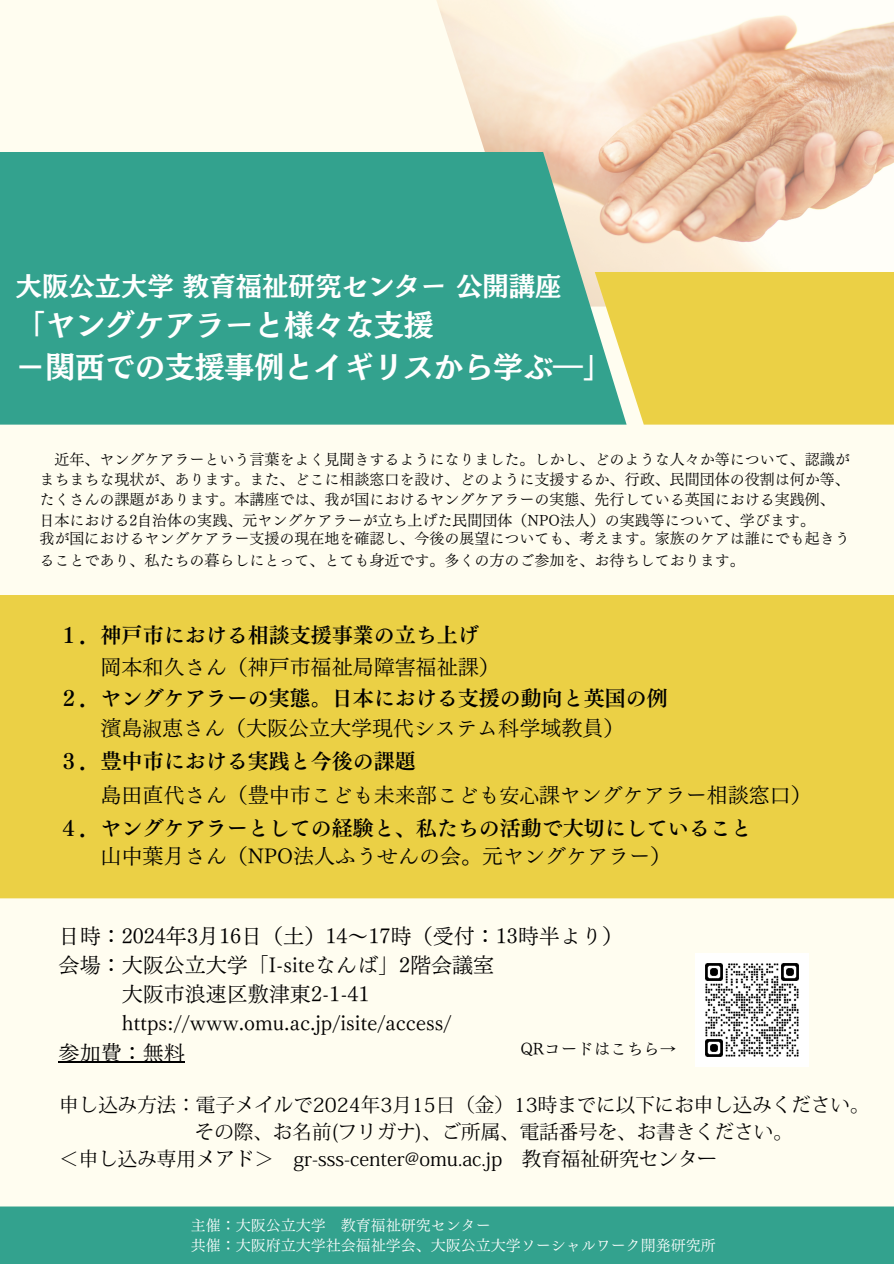
<style>
.page{position:relative;width:894px;height:1264px;background:#fff}
.page>*{position:absolute;margin:0;border:0;box-sizing:border-box;transform-origin:0 0}
.t1{font:29.85px/41.4px "Canva Mode Min B Std B";color:#fff}
.t2{font:26.4px "Canva Mode Min B Std B";color:#fff}
.t3{font:21px "Canva Tsuku Min Pr 6 N R";color:#000}
.t4{font:21px "Canva Tsuku Min Pr 6 N B";color:#000}
.t5{font:19.5px "Koz Min Pr 6 N";color:#000}
.t6{font:16.5px "Canva Tsuku Min Pr 6 N R";color:#000}
.t7{font:15px/20.2px "Canva Tsuku Min Pr 6 N R";color:#000}
.t8{font:15px "Canva Tsuku Min Pr 6 N R";color:#fff}
.s1{font-family:"Koz Min Pr 6 N"}
.s2{font-family:"Koz Min Pr 6 N";font-size:19.5px}
</style>
<div class="page">
<div style="left:0;top:0;width:893px;height:1263px;background:#fffdf0"></div>
<img style="left:695px;top:953px;width:113px;height:113px">
<img style="left:436px;top:0;width:457px;height:272px">
<div style="left:0;top:152px;width:626px;height:272px;background:#33a28e"></div>
<div style="left:0;top:1206px;width:893px;height:57px;background:#33a28e"></div>
<svg style="left:594px;top:272px;width:299px;height:152px;background:#e4d04f"></svg>
<div style="left:0;top:595px;width:893px;height:303px;background:#ebd045"></div>
<hr style="left:59px;top:1061px;width:126px;height:1px;background:#000">
<h1 class="t2" style="left:16px;top:273px;width:547px">大阪公立大学教育福祉研究センター公開講座</h1>
<h1 class="t1" style="left:16px;top:304px;width:598px">「ヤングケアラーと様々な支援<br>－関西での支援事例とイギリスから学ぶ―」</h1>
<h3 class="t7" style="left:39px;top:449px;width:811px;text-indent:15px">近年、ヤングケアラーという⾔葉をよく⾒聞きするようになりました。しかし、どのような⼈々か等について、認識がまちまちな現状が、あります。また、どこに相談窓⼝を設け、どのように⽀援するか、⾏政、⺠間団体の役割は何か等、たくさんの課題があります。本講座では、我が国におけるヤングケアラーの実態、先⾏している英国における実践例、⽇本における2⾃治体の実践、元ヤングケアラーが⽴ち上げた⺠間団体（NPO法⼈）の実践等について、学びます。</h3>
<h3 class="t7" style="left:39px;top:527px;width:811px;line-height:21.9px">我が国<span class="s1">に</span>おけるヤングケアラー⽀援の現在地を確認し、今後の展望についても、考えます。家族のケアは誰にでも起きうることであり、私たちの暮らしにとって、とても⾝近です。多くの⽅のご参加を、お待ちしております。</h3>
<h4 class="t4" style="left:59px;top:624px;width:421px">１．神⼾市における相談⽀援事業の⽴ち上げ</h4>
<h4 class="t3" style="left:101px;top:656px;width:400px">岡本和久さん（神⼾市福祉局障害福祉課）</h4>
<h4 class="t4" style="left:59px;top:687px;width:610px">２．ヤングケアラーの実態。⽇本における⽀援の動向と英国の例</h4>
<h4 class="t3" style="left:101px;top:717px;width:525px">濱島<span class="s2">淑</span>恵さん（⼤阪公⽴⼤学現代システム科学域教員）</h4>
<h4 class="t4" style="left:59px;top:750px;width:358px">３．豊中市における実践と今後の課題</h4>
<h4 class="t3" style="left:101px;top:784px;width:712px">島⽥直代さん（豊中市こども未来部こども<span class="s2">安心</span>課ヤングケアラー相談窓⼝）</h4>
<h4 class="t4" style="left:59px;top:817px;width:694px">４．ヤングケアラーとしての経験と、私たちの活動で⼤切にしていること</h4>
<h4 class="t3" style="left:101px;top:845px;width:572px">山中葉月さん（NPO法人ふうせんの会。元ヤングケアラー）</h4>
<h2 class="t3" style="left:59px;top:925px;width:566px">日時：2024年3月 16日（土）14～ 17時（受付：13時半より）</h2>
<h2 class="t3" style="left:59px;top:954px;width:437px">会場：大阪公立大学「I-siteなんば」2階会議室</h2>
<h2 class="t3" style="left:122px;top:983px;width:249px">大阪市浪速区敷津東2-1-41</h2>
<h2 class="t3" style="left:122px;top:1012px;width:331px">https://www.omu.ac.jp/isite/access/</h2>
<h2 class="t3" style="left:59px;top:1042px;width:128px">参加費：無料</h2>
<p class="t6" style="left:520px;top:1040px;width:157px">QRコードはこちら→</p>
<h4 class="t5" style="left:59px;top:1093px;width:811px">申し込み方法：電子メイルで2024年3月15日（金）13時までに以下にお申し込みください。</h4>
<h4 class="t5" style="left:195px;top:1120px;width:599px">その際、お名前(フリガナ)、ご所属、電話番号を、お書きください。</h4>
<h4 class="t5" style="left:59px;top:1147px;width:659px">＜申し込み専用メアド＞　gr-sss-center@omu.ac.jp　教育福祉研究センター</h4>
<p class="t8" style="left:191px;top:1217px;width:301px">主催：大阪公立大学 教育福祉研究センター</p>
<h3 class="t8" style="left:191px;top:1237px;width:526px">共催：大阪府立大学社会福祉学会、大阪公立大学ソーシャルワーク開発研究所</h3>
</div>
